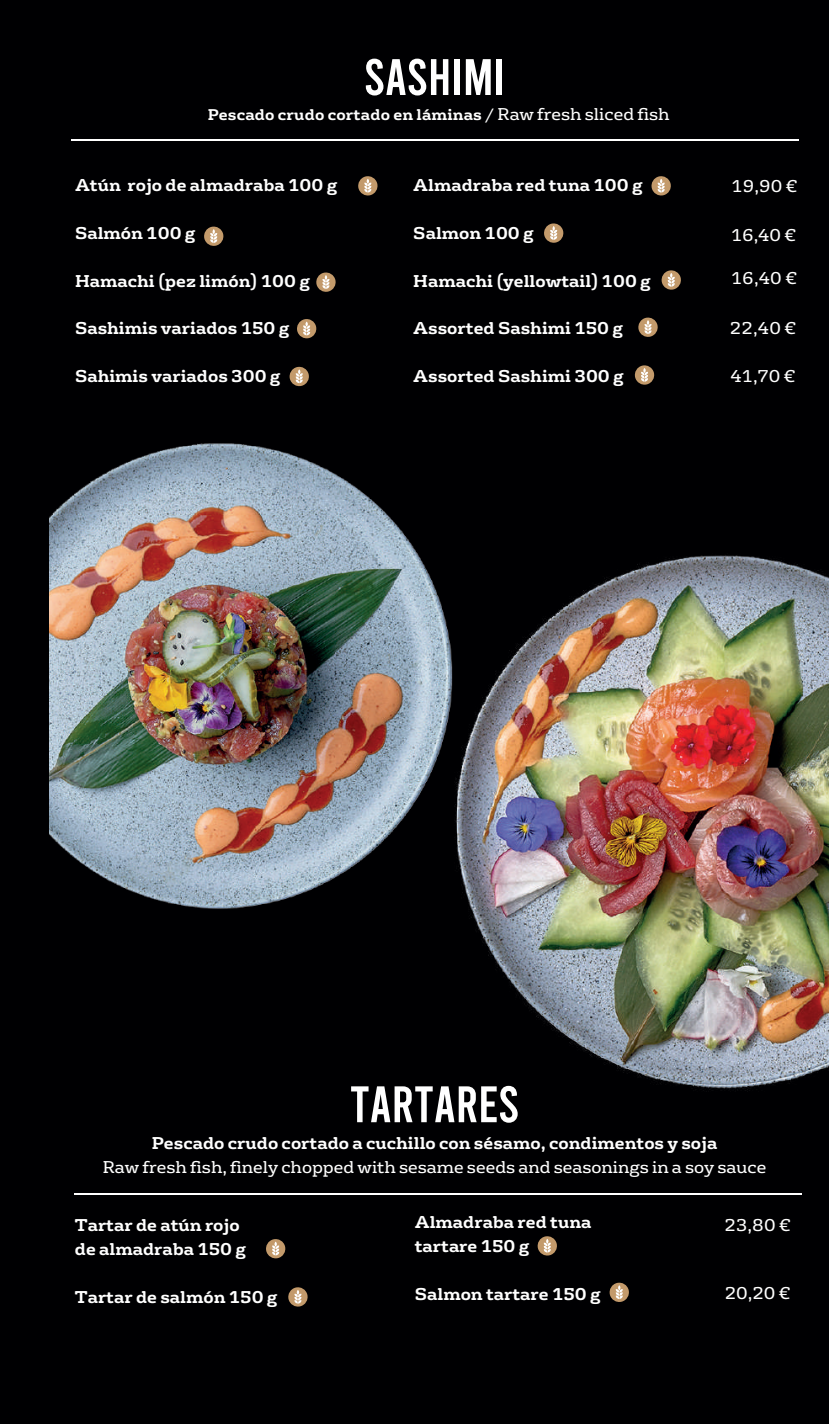
<style>
.page{position:relative;width:829px;height:1424px;background:#fff}
.page>*{position:absolute;margin:0;border:0;box-sizing:border-box;transform-origin:0 0}
.t1{font:51.27px "Bebas";color:#fff}
.t2{font:700 16.62px/24px "FS Rufus";color:#fff}
.t3{font:16.62px "FS Rufus";color:#fff}
.t4{font:700 15.05px "FS Rufus";letter-spacing:.01em;color:#fff}
.s1{font-weight:400}
.s2{font-weight:400;font-size:16.62px}
</style>
<div class="page">
<div style="left:0;top:0;width:828px;height:1424px;background:#000002"></div>
<hr style="left:71px;top:139px;width:727px;height:2px;background:#fff">
<svg style="left:358px;top:176px;width:20px;height:20px"></svg>
<svg style="left:204px;top:226px;width:20px;height:20px"></svg>
<svg style="left:316px;top:272px;width:20px;height:20px"></svg>
<svg style="left:297px;top:319px;width:20px;height:20px"></svg>
<svg style="left:266px;top:1239px;width:20px;height:20px"></svg>
<svg style="left:288px;top:1287px;width:20px;height:20px"></svg>
<svg style="left:289px;top:366px;width:20px;height:21px"></svg>
<svg style="left:651px;top:176px;width:20px;height:20px"></svg>
<svg style="left:544px;top:223px;width:20px;height:20px"></svg>
<svg style="left:661px;top:270px;width:20px;height:20px"></svg>
<svg style="left:638px;top:317px;width:20px;height:20px"></svg>
<svg style="left:634px;top:365px;width:21px;height:20px"></svg>
<hr style="left:75px;top:1193px;width:726px;height:2px;background:#fff">
<svg style="left:537px;top:1236px;width:20px;height:20px"></svg>
<svg style="left:609px;top:1282px;width:20px;height:20px"></svg>
<img style="left:482px;top:555px;width:346px;height:536px">
<img style="left:49px;top:443px;width:477px;height:493px">
<h1 class="t1" style="left:364px;top:51px;width:142px">SASHIMI</h1>
<p class="t4" style="left:208px;top:102px;width:463px">Pescado crudo cortado en láminas <span class="s1">/</span> <span class="s2">Raw fresh sliced fish</span></p>
<p class="t2" style="left:75px;top:172px;width:264px">Atún rojo de almadraba 100 g</p>
<p class="t2" style="left:75px;top:219px;width:122px">Salmón 100 g</p>
<p class="t2" style="left:75px;top:267px;width:236px">Hamachi (pez limón) 100 g</p>
<p class="t2" style="left:75px;top:315px;width:216px">Sashimis variados 150 g</p>
<p class="t2" style="left:75px;top:363px;width:207px">Sahimis variados 300 g</p>
<p class="t2" style="left:413px;top:172px;width:231px">Almadraba red tuna 100 g</p>
<p class="t2" style="left:413px;top:219px;width:122px">Salmon 100 g</p>
<p class="t2" style="left:413px;top:267px;width:239px">Hamachi (yellowtail) 100 g</p>
<p class="t2" style="left:413px;top:315px;width:211px">Assorted Sashimi 150 g</p>
<p class="t2" style="left:413px;top:363px;width:212px">Assorted Sashimi 300 g</p>
<p class="t3" style="left:731px;top:172px;width:67px">19,90 €</p>
<p class="t3" style="left:731px;top:222px;width:66px">16,40 €</p>
<p class="t3" style="left:731px;top:264px;width:67px">16,40 €</p>
<p class="t3" style="left:729px;top:315px;width:68px">22,40 €</p>
<p class="t3" style="left:730px;top:362px;width:66px">41,70 €</p>
<h1 class="t1" style="left:350px;top:1078px;width:171px">TARTARES</h1>
<p class="t2" style="left:152px;top:1129px;width:567px">Pescado crudo cortado a cuchillo con sésamo, condimentos y soja</p>
<p class="t3" style="left:103px;top:1153px;width:665px">Raw fresh fish, finely chopped with sesame seeds and seasonings in a soy sauce</p>
<p class="t2" style="left:414px;top:1209px;width:178px">Almadraba red tuna tartare 150 g</p>
<p class="t2" style="left:414px;top:1280px;width:187px">Salmon tartare 150 g</p>
<p class="t2" style="left:75px;top:1211px;width:173px">Tartar de atún rojo de almadraba 150 g</p>
<p class="t2" style="left:75px;top:1283px;width:204px">Tartar de salmón 150 g</p>
<p class="t3" style="left:724px;top:1279px;width:67px">20,20 €</p>
<p class="t3" style="left:724px;top:1211px;width:68px">23,80 €</p>
</div>
